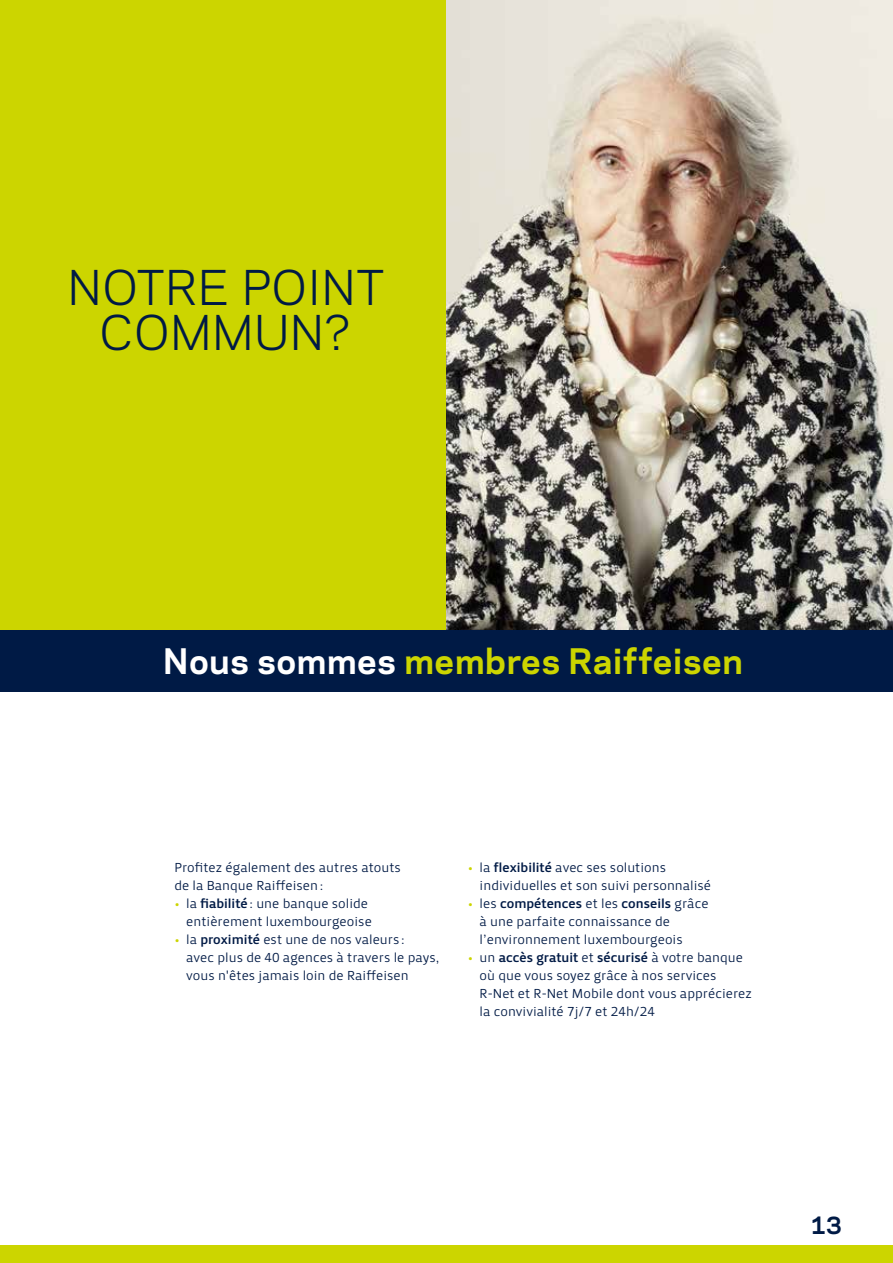
<style>
.page{position:relative;width:893px;height:1263px;background:#fff}
.page>*{position:absolute;margin:0;border:0;box-sizing:border-box;transform-origin:0 0}
.t1{font:45px/45px "Galaxie Polaris";letter-spacing:.02em;color:#001a45;text-align:center}
.t2{font:700 33px "Galaxie Polaris";letter-spacing:.02em;color:#ccd500}
.t3{font:700 22.5px "Galaxie Polaris";color:#001a45}
.t4{font:13.5px/18px "Priva One Pro";color:#001a45}
.t5{font:13.5px "Priva Three Pro";color:#001a45}
.s1{color:#fff}
.s2{color:#ccd500}
.s3{font-family:"Priva Three Pro"}
.s4{font-family:"Priva One Pro";color:#ccd500}
.s5{font-family:"Priva One Pro"}
</style>
<div class="page">
<div style="left:0;top:1246px;width:893px;height:17px;background:#ccd500"></div>
<div style="left:0;top:0;width:446px;height:631px;background:#ccd500"></div>
<img style="left:446px;top:0;width:447px;height:630px">
<div style="left:0;top:630px;width:893px;height:62px;background:#001a45"></div>
<h1 class="t1" style="left:68px;top:263px;width:318px">NOTRE POINT<br>COMMUN?</h1>
<h2 class="t2" style="left:163px;top:637px;width:581px"><span class="s1">Nous sommes</span> membres Raiffeisen</h2>
<p class="t4" style="left:174px;top:858px;width:228px">Profitez également des autres atouts de la Banque Raiffeisen:</p>
<p class="t4" style="left:174px;top:894px;width:199px;text-align:right"><span class="s2">•</span> la <span class="s3">fiabilité</span>: une banque solide entièrement luxembourgeoise</p>
<p class="t4" style="left:186px;top:930px;width:255px;text-indent:-12px"><span class="s2">•</span> la <span class="s3">proximité</span> est une de nos valeurs :<br>avec plus de 40 agences à travers le pays, vous n'êtes jamais loin de Raiffeisen</p>
<p class="t4" style="left:480px;top:858px;width:233px;text-indent:-12px"><span class="s2">•</span> la <span class="s3">flexibilité</span> avec ses solutions individuelles et son suivi personnalisé</p>
<p class="t5" style="left:468px;top:894px;width:242px"><span class="s4">•</span> <span class="s5">les</span> compétences <span class="s5">et les</span> conseils <span class="s5">grâce</span></p>
<p class="t4" style="left:480px;top:912px;width:205px">à une parfaite connaissance de l’environnement luxembourgeois</p>
<p class="t5" style="left:468px;top:948px;width:277px"><span class="s4">•</span> <span class="s5">un</span> accès gratuit <span class="s5">et</span> sécurisé <span class="s5">à votre banque</span></p>
<p class="t4" style="left:480px;top:966px;width:274px">où que vous soyez grâce à nos services<br>R-Net et R-Net Mobile dont vous apprécierez la convivialité 7j/7 et 24h/24</p>
<h3 class="t3" style="left:810px;top:1208px;width:33px">13</h3>
</div>
